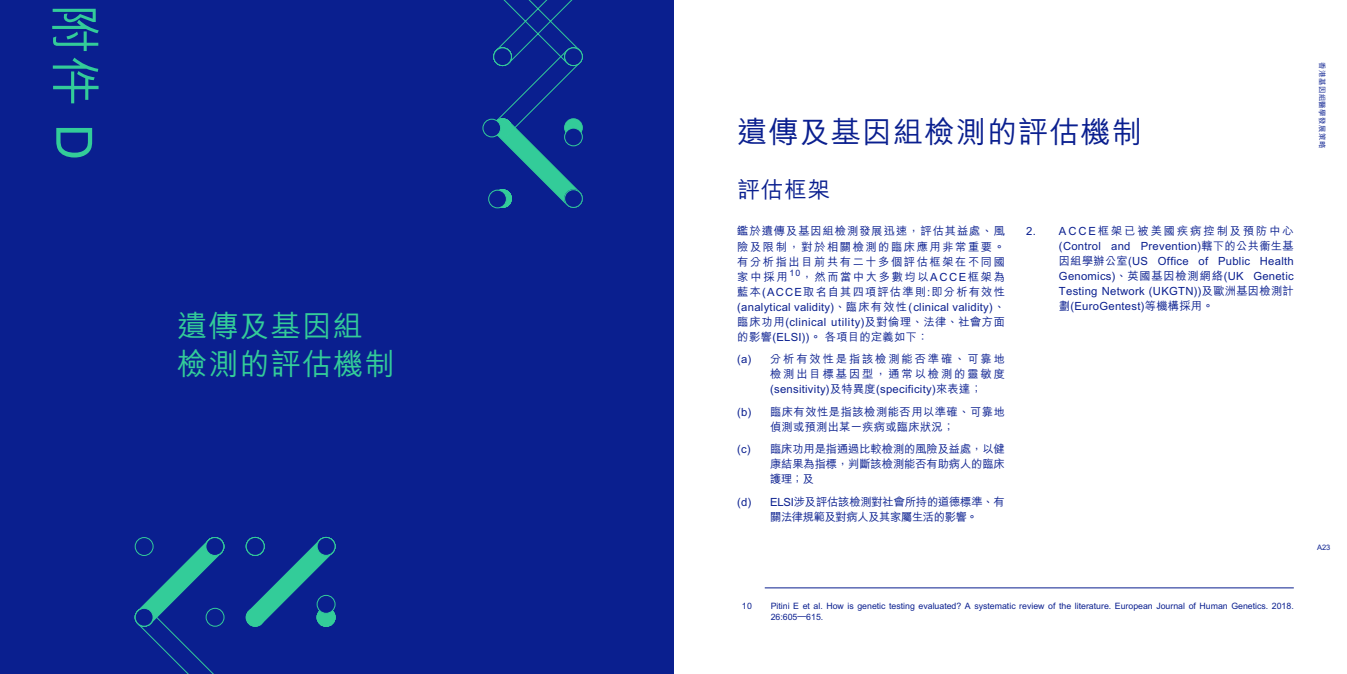
<style>
.page{position:relative;width:1347px;height:674px;background:#fff}
.page>*{position:absolute;margin:0;border:0;box-sizing:border-box;transform-origin:0 0}
.t1{font:500 50px "M Hei HK";color:#3c9}
.t2{font:500 30px/37.5px "M Hei HK";letter-spacing:.04em;color:#3c9}
.t3{font:500 30px "M Hei HK";letter-spacing:.04em;color:#0a1f8f}
.t4{font:500 22.5px "M Hei HK";color:#0a1f8f}
.t5{font:500 11.25px/15px "M Hei HK";letter-spacing:.025em;color:#0a1f8f;text-align:justify}
.t6{font:500 11.25px/15px "M Hei HK";letter-spacing:-.015em;color:#0a1f8f;text-align:center}
.t7{font:500 11.25px/15px "M Hei HK";letter-spacing:.045em;color:#0a1f8f}
.t8{font:500 8.75px/11.2px "M Hei HK";color:#0a1f8f}
.t9{font:500 7.5px "M Hei HK";letter-spacing:.05em;color:#0a1f8f}
</style>
<div class="page">
<div style="left:0;top:0;width:673px;height:673px;background:#0a1f8f"></div>
<svg style="left:136px;top:543px;width:89px;height:130px"></svg>
<svg style="left:135px;top:536px;width:19px;height:19px"></svg>
<div style="left:135px;top:607px;width:19px;height:19px;background:#0a1f8f;border:1px solid #3c9;border-radius:50%"></div>
<div style="left:206px;top:607px;width:18px;height:19px;background:#0a1f8f;border:1px solid #3c9;border-radius:50%"></div>
<div style="left:205px;top:537px;width:19px;height:18px;background:#30c197;border:1px solid #3c9;border-radius:50%"></div>
<div style="left:206px;top:537px;width:18px;height:18px;background:#0a1f8f;border-radius:50%"></div>
<div style="left:205px;top:536px;width:19px;height:19px;border:1px solid #3c9;border-radius:50%"></div>
<div style="left:317px;top:607px;width:18px;height:19px;background:#3c9;border:1px solid #3c9;border-radius:50%"></div>
<svg style="left:245px;top:538px;width:89px;height:89px"></svg>
<div style="left:316px;top:536px;width:19px;height:19px;background:#0a1f8f;border:1px solid #3c9;border-radius:50%"></div>
<div style="left:493px;top:189px;width:19px;height:19px;background:#3c9;border:1px solid #3c9;border-radius:50%"></div>
<svg style="left:564px;top:189px;width:19px;height:19px"></svg>
<div style="left:564px;top:118px;width:19px;height:19px;border:1px solid #3c9;border-radius:50%"></div>
<div style="left:564px;top:128px;width:19px;height:18px;border:1px solid #3c9;border-radius:50%"></div>
<svg style="left:493px;top:0;width:88px;height:206px"></svg>
<div style="left:564px;top:48px;width:18px;height:18px;background:#0a1f8f;border-radius:50%"></div>
<div style="left:564px;top:47px;width:19px;height:19px;border:1px solid #3c9;border-radius:50%"></div>
<div style="left:493px;top:47px;width:19px;height:19px;background:#0a1f8f;border:1px solid #3c9;border-radius:50%"></div>
<div style="left:488px;top:189px;width:19px;height:19px;background:#0a1f8f;border:1px solid #3c9;border-radius:50%"></div>
<div style="left:482px;top:119px;width:19px;height:18px;background:#0a1f8f;border:1px solid #3c9;border-radius:50%"></div>
<hr style="left:764px;top:587px;width:529px;height:1px;background:#0a1f8f">
<h1 class="t1" style="left:111px;top:4px;width:157px;rotate:90deg">附件 D</h1>
<h2 class="t2" style="left:177px;top:305px;width:219px">遺傳及基因組檢測的評估機制</h2>
<h3 class="t3" style="left:737px;top:110px;width:406px">遺傳及基因組檢測的評估機制</h3>
<p class="t4" style="left:737px;top:173px;width:94px">評估框架</p>
<p class="t5" style="left:737px;top:223px;width:269px">鑑於遺傳及基因組檢測發展迅速，評估其益處、風險及限制，對於相關檢測的臨床應用非常重要。有分析指出目前共有二十多個評估框架在不同國家中採用<sup>10</sup>，然而當中大多數均以ACCE框架為藍本(ACCE取名自其四項評估準則:即分析有效性(analytical validity)、臨床有效性(clinical validity)、臨床功用(clinical utility)及對倫理、法律、社會方面的影響(ELSI))。 各項目的定義如下：</p>
<p class="t5" style="left:770px;top:350px;width:236px;text-indent:-33px">(a) 分析有效性是指該檢測能否準確、可靠地檢測出目標基因型，通常以檢測的靈敏度(sensitivity)及特異度(specificity)來表達；</p>
<p class="t7" style="left:770px;top:403px;width:236px;text-indent:-33px">(b) 臨床有效性是指該檢測能否用以準確、可靠地偵測或預測出某一疾病或臨床狀況；</p>
<p class="t5" style="left:770px;top:440px;width:236px;text-indent:-33px">(c) 臨床功用是指通過比較檢測的風險及益處，以健康結果為指標，判斷該檢測能否有助病人的臨床護理；及</p>
<p class="t6" style="left:737px;top:492px;width:269px">(d) ELSI涉及評估該檢測對社會所持的道德標準、有關法律規範及對病人及其家屬生活的影響。</p>
<p class="t5" style="left:1059px;top:222px;width:236px;text-indent:-33px">2. ACCE框架已被美國疾病控制及預防中心(Control and Prevention)轄下的公共衞生基因組學辦公室(US Office of Public Health Genomics)、英國基因檢測網絡(UK Genetic Testing Network (UKGTN))及歐洲基因檢測計劃(EuroGentest)等機構採用。</p>
<p class="t8" style="left:742px;top:599px;width:11px">10</p>
<p class="t8" style="left:770px;top:599px;width:524px">Pitini E et al. How is genetic testing evaluated? A systematic review of the literature. European Journal of Human Genetics. 2018.<br>26:605–615.</p>
<p class="t9" style="left:1327px;top:62px;width:88px;rotate:90deg">香港基因組醫學發展策略</p>
<p class="t9" style="left:1317px;top:541px;width:15px">A23</p>
</div>
